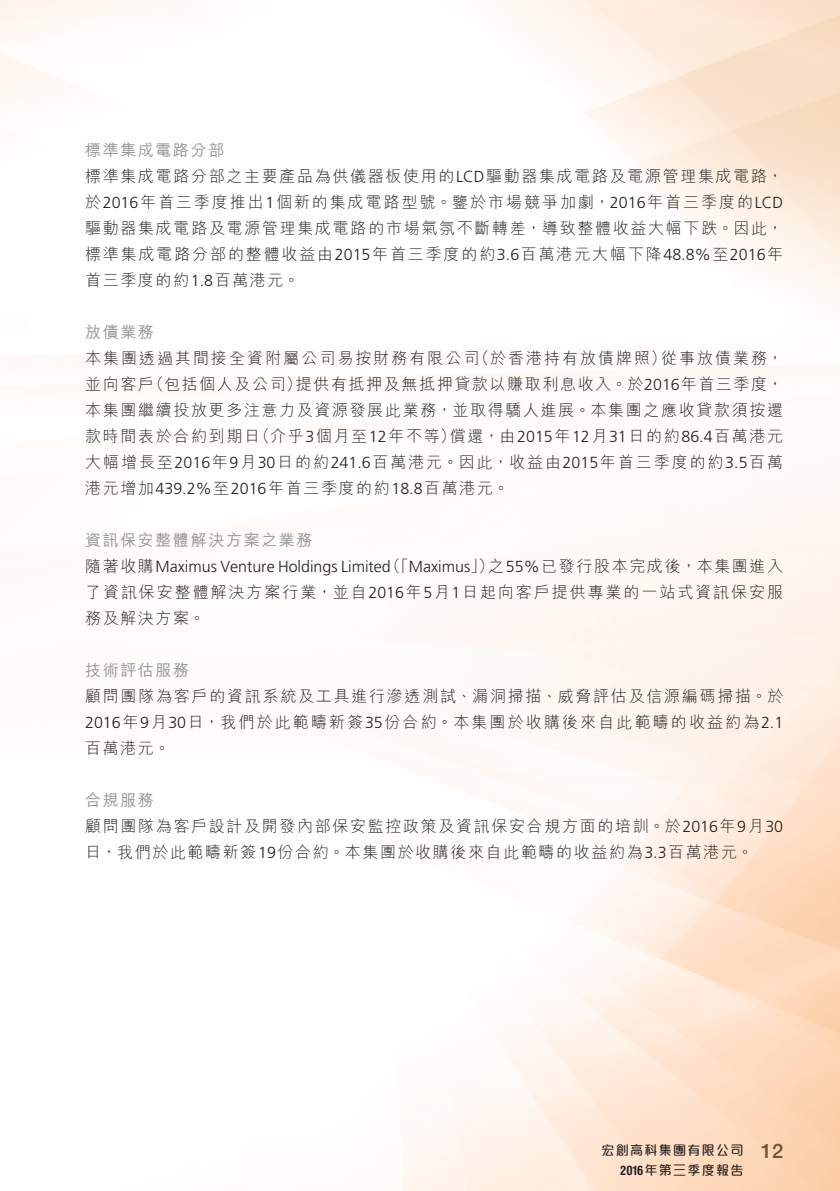
<style>
.page{position:relative;width:840px;height:1191px;background:#fff}
.page>*{position:absolute;margin:0;border:0;box-sizing:border-box;transform-origin:0 0}
.t1{font:500 20px "Helvetica Neue LT Std";color:#6e5630}
._00_Body_Text{font:300 16px/26px "M Hei HK";letter-spacing:.105em;color:#231f20}
._03_H3{font:500 16px "M Hei HK";letter-spacing:.1em;color:#939598}
._00_Body_Text-2{font:300 16px "M Hei HK";letter-spacing:.125em;color:#231f20}
._00_Body_Text-3{font:300 16px "Frutiger LT Std";color:#231f20}
.t2{font:500 13px/19.8px "M Elle HK";letter-spacing:.1em;color:#231f20;text-align:right}
.s1{font-family:"Frutiger LT Std"}
.s2{font-family:"M Hei HK"}
.s3{font-family:"Helvetica Rounded LT Std";font-weight:700;font-stretch:condensed}
</style>
<div class="page">
<p class="_03_H3" style="left:85px;top:139px;width:141px">標準集成電路分部</p>
<p class="_00_Body_Text" style="left:85px;top:163px;width:699px;text-align:justify">標準集成電路分部之主要產品為供儀器板使用的<span class="s1">LCD</span>驅動器集成電路及電源管理集成電路，於<span class="s1">2016</span>年首三季度推出<span class="s1">1</span>個新的集成電路型號。鑒於市場競爭加劇，<span class="s1">2016</span>年首三季度的<span class="s1">LCD</span>驅動器集成電路及電源管理集成電路的市場氣氛不斷轉差，導致整體收益大幅下跌。因此，標準集成電路分部的整體收益由<span class="s1">2015</span>年首三季度的約<span class="s1">3.6</span>百萬港元大幅下降<span class="s1">48.8%</span>至<span class="s1">2016</span>年首三季度的約<span class="s1">1.8</span>百萬港元。</p>
<p class="_03_H3" style="left:85px;top:321px;width:70px">放債業務</p>
<p class="_00_Body_Text" style="left:660px;top:345px;width:123px">從事放債業務，</p>
<p class="_00_Body_Text-2" style="left:473px;top:350px;width:194px">（於香港持有放債牌照）</p>
<p class="_00_Body_Text" style="left:295px;top:345px;width:488px;text-indent:-210px">本集團透過其間接全資附屬公司易按財務有限公司<br>提供有抵押及無抵押貸款以賺取利息收入。於<span class="s1">2016</span>年首三季度，</p>
<p class="_00_Body_Text" style="left:148px;top:371px;width:155px">（包括個人及公司）</p>
<p class="_00_Body_Text" style="left:85px;top:371px;width:70px">並向客戶</p>
<p class="_00_Body_Text" style="left:85px;top:397px;width:699px">本集團繼續投放更多注意力及資源發展此業務，並取得驕人進展。本集團之應收貸款須按還</p>
<p class="_00_Body_Text" style="left:449px;top:423px;width:335px">償還，由<span class="s1">2015</span>年<span class="s1">12</span>月<span class="s1">31</span>日的約<span class="s1">86.4</span>百萬港元</p>
<p class="_00_Body_Text" style="left:254px;top:423px;width:203px">（介乎<span class="s1">3</span>個月至<span class="s1">12</span>年不等）</p>
<p class="_00_Body_Text" style="left:85px;top:423px;width:699px">款時間表於合約到期日<br>大幅增長至<span class="s1">2016</span>年<span class="s1">9</span>月<span class="s1">30</span>日的約<span class="s1">241.6</span>百萬港元。因此，收益由<span class="s1">2015</span>年首三季度的約<span class="s1">3.5</span>百萬港元增加<span class="s1">439.2%</span>至<span class="s1">2016</span>年首三季度的約<span class="s1">18.8</span>百萬港元。</p>
<p class="_03_H3" style="left:85px;top:529px;width:229px">資訊保安整體解決方案之業務</p>
<p class="_00_Body_Text" style="left:488px;top:553px;width:296px">之<span class="s1">55%</span>已發行股本完成後，本集團進入</p>
<p class="_00_Body_Text-3" style="left:384px;top:557px;width:111px"><span class="s2">（「</span>Maximus<span class="s2">」）</span></p>
<p class="_00_Body_Text" style="left:85px;top:553px;width:699px">隨著收購<span class="s1">Maximus Venture Holdings Limited<br></span>了資訊保安整體解決方案行業，並自<span class="s1">2016</span>年<span class="s1">5</span>月<span class="s1">1</span>日起向客戶提供專業的一站式資訊保安服務及解決方案。</p>
<p class="_03_H3" style="left:85px;top:659px;width:105px">技術評估服務</p>
<p class="_00_Body_Text" style="left:85px;top:683px;width:699px;text-align:justify">顧問團隊為客戶的資訊系統及工具進行滲透測試、漏洞掃描、威脅評估及信源編碼掃描。於<span class="s1">2016</span>年<span class="s1">9</span>月<span class="s1">30</span>日，我們於此範疇新簽<span class="s1">35</span>份合約。本集團於收購後來自此範疇的收益約為<span class="s1">2.1</span>百萬港元。</p>
<p class="_03_H3" style="left:85px;top:789px;width:70px">合規服務</p>
<p class="_00_Body_Text" style="left:85px;top:813px;width:699px">顧問團隊為客戶設計及開發內部保安監控政策及資訊保安合規方面的培訓。於<span class="s1">2016</span>年<span class="s1">9</span>月<span class="s1">30</span>日，我們於此範疇新簽<span class="s1">19</span>份合約。本集團於收購後來自此範疇的收益約為<span class="s1">3.3</span>百萬港元。</p>
<p class="t2" style="left:601px;top:1140px;width:143px">宏創高科集團有限公司<br><span class="s3">2016</span>年第三季度報告</p>
<p class="t1" style="left:760px;top:1138px;width:24px">12</p>
</div>
